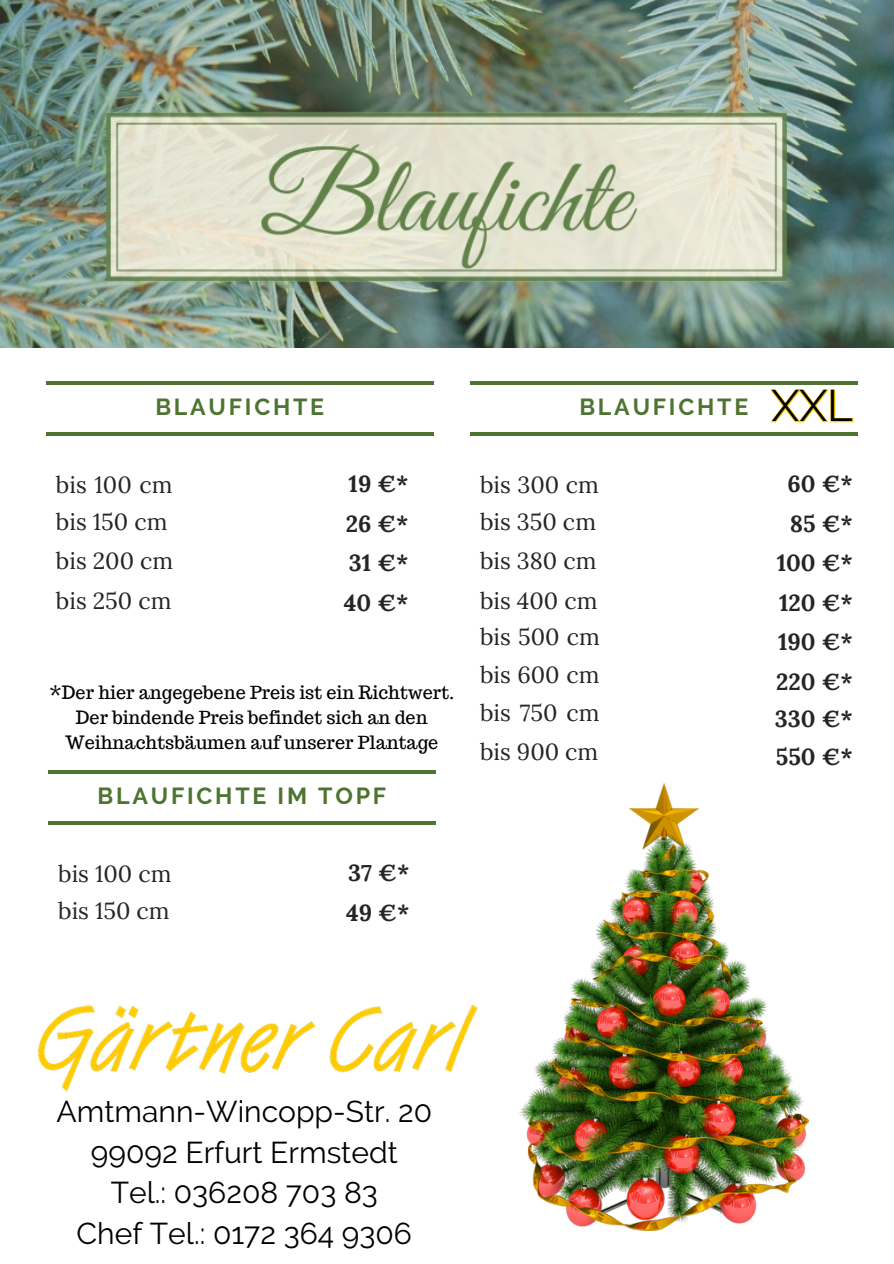
<style>
.page{position:relative;width:894px;height:1264px;background:#fff}
.page>*{position:absolute;margin:0;border:0;box-sizing:border-box;transform-origin:0 0}
.t1{font:44.1px "Raleway";color:#000}
.t2{font:30px/40.5px "Raleway";color:#000;text-align:center}
.t3{font:23.25px/37.2px "Lora";color:#252525}
.t4{font:700 23.25px/39.5px "Lora";color:#252525}
.t5{font:700 23.25px "Raleway";letter-spacing:.12em;color:#4d7431}
.t6{font:18px/24.8px "Trocchi";color:#000;text-align:center}
</style>
<div class="page">
<img style="left:0;top:0;width:893px;height:348px">
<hr style="left:46px;top:381px;width:387px;height:4px;background:#4d7431">
<svg style="left:46px;top:432px;width:387px;height:3px"></svg>
<hr style="left:48px;top:770px;width:387px;height:4px;background:#4d7431">
<svg style="left:48px;top:821px;width:387px;height:3px"></svg>
<hr style="left:470px;top:381px;width:387px;height:4px;background:#4d7431">
<svg style="left:470px;top:432px;width:387px;height:3px"></svg>
<img style="left:519px;top:783px;width:289px;height:447px">
<img style="left:37px;top:1004px;width:441px;height:88px">
<svg style="left:770px;top:389px;width:83px;height:33px"></svg>
<p class="t5" style="left:155px;top:393px;width:170px">BLAUFICHTE</p>
<p class="t3" style="left:56px;top:465px;width:118px">bis 100 cm bis 150 cm</p>
<p class="t3" style="left:56px;top:541px;width:119px;line-height:39.5px">bis 200 cm bis 250 cm</p>
<p class="t4" style="left:344px;top:464px;width:66px;text-align:justify">19 €* 26 €* 31 €* 40 €*</p>
<p class="t6" style="left:49px;top:680px;width:406px">*Der hier angegebene Preis ist ein Richtwert.<br>Der bindende Preis befindet sich an den<br>Weihnachtsbäumen auf unserer Plantage</p>
<p class="t5" style="left:98px;top:782px;width:290px">BLAUFICHTE IM TOPF</p>
<p class="t3" style="left:58px;top:854px;width:115px">bis 100 cm bis 150 cm</p>
<p class="t4" style="left:346px;top:853px;width:65px">37 €*<br>49 €*</p>
<p class="t5" style="left:579px;top:393px;width:170px">BLAUFICHTE</p>
<p class="t3" style="left:480px;top:465px;width:120px">bis 300 cm bis 350 cm</p>
<p class="t3" style="left:480px;top:541px;width:119px;line-height:39.5px">bis 380 cm bis 400 cm</p>
<p class="t3" style="left:480px;top:617px;width:121px;line-height:38.2px;text-align:justify">bis 500 cm bis 600 cm bis 750 cm bis 900 cm</p>
<h1 class="t1" style="left:771px;top:379px;width:83px">XXL</h1>
<p class="t4" style="left:776px;top:464px;width:78px;text-align:center">60 €*<br>85 €*<br>100 €*<br>120 €*<br>190 €*<br>220 €*</p>
<p class="t4" style="left:774px;top:699px;width:79px;line-height:38.2px">330 €*<br>550 €*</p>
<p class="t2" style="left:57px;top:1091px;width:377px">Amtmann-Wincopp-Str. 20<br>99092 Erfurt Ermstedt<br>Tel.: 036208 703 83<br>Chef Tel.: 0172 364 9306</p>
</div>
